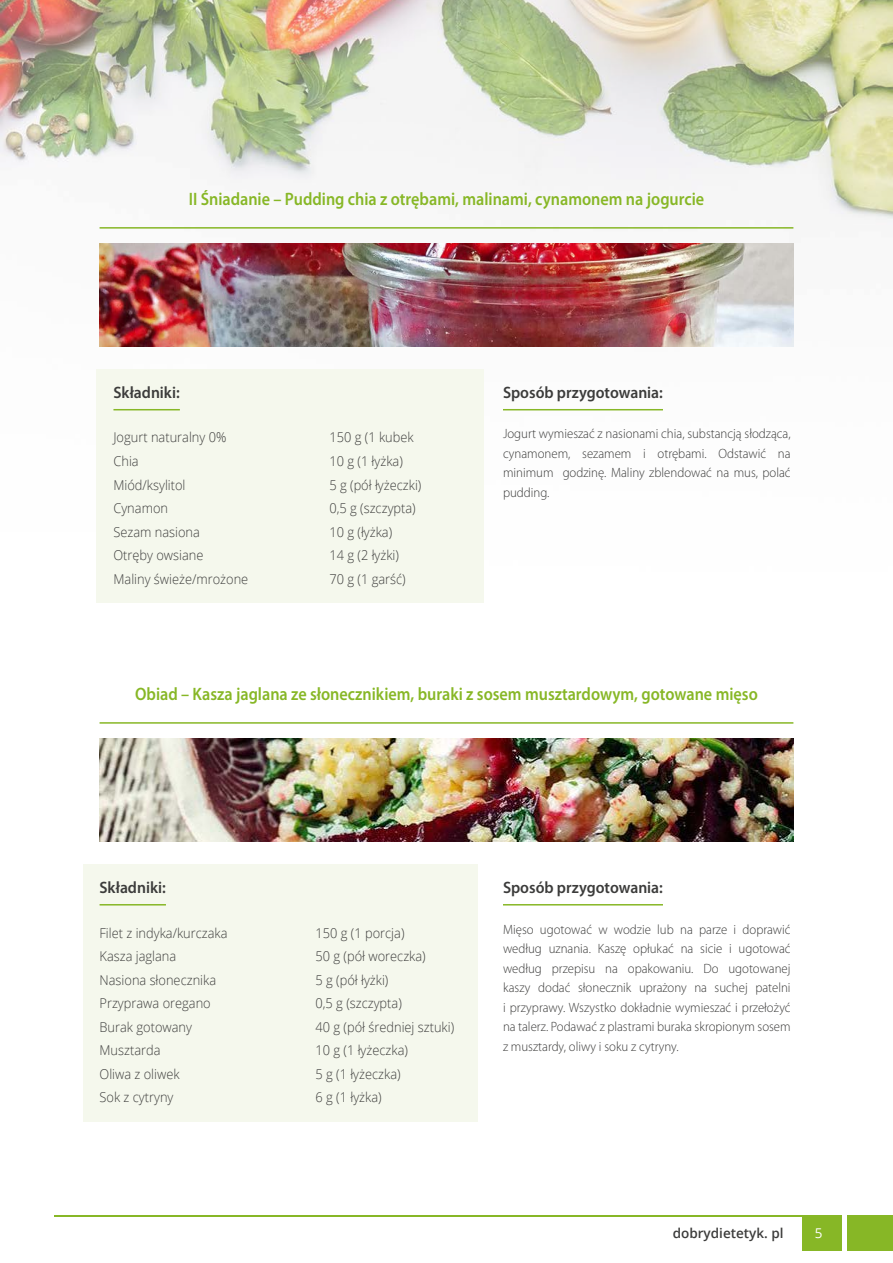
<style>
.page{position:relative;width:893px;height:1263px;background:#fff}
.page>*{position:absolute;margin:0;border:0;box-sizing:border-box;transform-origin:0 0}
.t1{font:600 18px "Myriad Pro";color:#87b726;scale:.9 1}
.t2{font:600 16.5px "Myriad Pro";color:#3c3c3b;scale:.95 1}
.t3{font:300 13.5px/19.5px "Myriad Pro";color:#3c3c3b;text-align:justify;scale:.95 1}
.t4{font:300 13.5px "Open Sans";color:#3c3c3b;scale:.95 1}
.t5{font:600 13.5px "Open Sans";color:#3c3c3b}
.t6{font:13.5px "Open Sans";color:#fff}
</style>
<div class="page">
<img style="left:0;top:0;width:893px;height:906px">
<div style="left:803px;top:1215px;width:39px;height:36px;background:#87b726"></div>
<hr style="left:54px;top:1215px;width:757px;height:1px;background:#87b726">
<div style="left:848px;top:1215px;width:45px;height:36px;background:#87b726"></div>
<hr style="left:100px;top:227px;width:693px;height:2px;background:#87b726">
<div style="left:97px;top:369px;width:387px;height:234px;background:#f5f8ed"></div>
<img style="left:100px;top:243px;width:693px;height:104px">
<hr style="left:503px;top:409px;width:160px;height:1px;background:#87b726">
<hr style="left:100px;top:722px;width:693px;height:2px;background:#87b726">
<img style="left:100px;top:738px;width:693px;height:104px">
<hr style="left:503px;top:904px;width:160px;height:1px;background:#87b726">
<div style="left:83px;top:864px;width:395px;height:258px;background:#f5f8ed"></div>
<h1 class="t1" style="left:189px;top:187px;width:574px">II Śniadanie – Pudding chia z otrębami, malinami, cynamonem na jogurcie</h1>
<p class="t2" style="left:113px;top:382px;width:71px">Składniki:</p>
<p class="t4" style="left:113px;top:428px;width:120px">Jogurt naturalny 0%</p>
<p class="t4" style="left:329px;top:428px;width:90px">150 g (1 kubek</p>
<p class="t4" style="left:113px;top:452px;width:28px">Chia</p>
<p class="t4" style="left:329px;top:452px;width:79px">10 g (1 łyżka)</p>
<p class="t4" style="left:113px;top:475px;width:77px">Miód/ksylitol</p>
<p class="t4" style="left:329px;top:475px;width:98px">5 g (pół łyżeczki)</p>
<p class="t4" style="left:113px;top:499px;width:59px">Cynamon</p>
<p class="t4" style="left:329px;top:499px;width:92px">0,5 g (szczypta)</p>
<p class="t4" style="left:113px;top:522px;width:93px">Sezam nasiona</p>
<p class="t4" style="left:329px;top:522px;width:68px">10 g (łyżka)</p>
<p class="t4" style="left:113px;top:546px;width:96px">Otręby owsiane</p>
<p class="t4" style="left:329px;top:546px;width:75px">14 g (2 łyżki)</p>
<p class="t4" style="left:113px;top:569px;width:143px">Maliny świeże/mrożone</p>
<p class="t4" style="left:329px;top:569px;width:82px">70 g (1 garść)</p>
<p class="t2" style="left:503px;top:382px;width:170px">Sposób przygotowania:</p>
<p class="t3" style="left:503px;top:424px;width:304px">Jogurt wymieszać z nasionami chia, substancją słodząca, cynamonem, sezamem i otrębami. Odstawić na minimum godzinę. Maliny zblendować na mus, polać pudding.</p>
<h1 class="t1" style="left:135px;top:682px;width:693px">Obiad – Kasza jaglana ze słonecznikiem, buraki z sosem musztardowym, gotowane mięso</h1>
<p class="t2" style="left:100px;top:877px;width:71px">Składniki:</p>
<p class="t4" style="left:100px;top:923px;width:136px">Filet z indyka/kurczaka</p>
<p class="t4" style="left:316px;top:923px;width:95px">150 g (1 porcja)</p>
<p class="t4" style="left:100px;top:947px;width:82px">Kasza jaglana</p>
<p class="t4" style="left:316px;top:947px;width:118px">50 g (pół woreczka)</p>
<p class="t4" style="left:100px;top:970px;width:124px">Nasiona słonecznika</p>
<p class="t4" style="left:316px;top:970px;width:78px">5 g (pół łyżki)</p>
<p class="t4" style="left:100px;top:994px;width:119px">Przyprawa oregano</p>
<p class="t4" style="left:316px;top:994px;width:92px">0,5 g (szczypta)</p>
<p class="t4" style="left:100px;top:1017px;width:99px">Burak gotowany</p>
<p class="t4" style="left:316px;top:1017px;width:147px">40 g (pół średniej sztuki)</p>
<p class="t4" style="left:100px;top:1041px;width:66px">Musztarda</p>
<p class="t4" style="left:316px;top:1041px;width:99px">10 g (1 łyżeczka)</p>
<p class="t4" style="left:100px;top:1064px;width:86px">Oliwa z oliwek</p>
<p class="t4" style="left:316px;top:1064px;width:91px">5 g (1 łyżeczka)</p>
<p class="t4" style="left:100px;top:1088px;width:79px">Sok z cytryny</p>
<p class="t4" style="left:316px;top:1088px;width:71px">6 g (1 łyżka)</p>
<p class="t2" style="left:503px;top:877px;width:170px">Sposób przygotowania:</p>
<p class="t3" style="left:503px;top:919px;width:304px">Mięso ugotować w wodzie lub na parze i doprawić według uznania. Kaszę opłukać na sicie i ugotować według przepisu na opakowaniu. Do ugotowanej kaszy dodać słonecznik uprażony na suchej patelni i przyprawy. Wszystko dokładnie wymieszać i przełożyć na talerz. Podawać z plastrami buraka skropionym sosem z musztardy, oliwy i soku z cytryny.</p>
<p class="t5" style="left:673px;top:1224px;width:112px">dobrydietetyk. pl</p>
<p class="t6" style="left:815px;top:1223px;width:9px">5</p>
</div>
